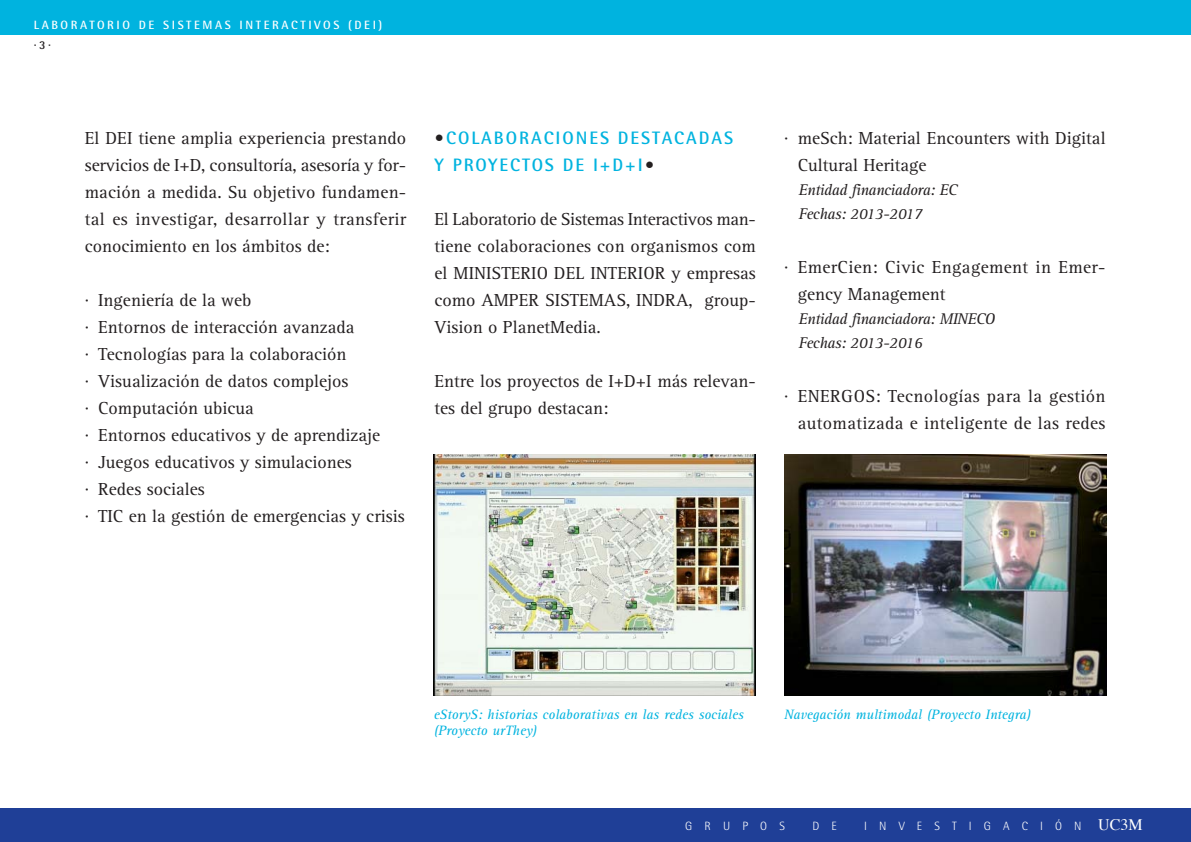
<style>
.page{position:relative;width:1191px;height:842px;background:#fff}
.page>*{position:absolute;margin:0;border:0;box-sizing:border-box;transform-origin:0 0}
.t1{font:18px/27px "Rotis Serif";color:#231f20}
.t2{font:18px/27px "Rotis Serif";letter-spacing:.02em;color:#231f20}
.t3{font:700 18px/27px "Rotis Semi Sans";letter-spacing:.105em;color:#00b3df}
.t4{font:italic 16px/24px "Rotis Serif";letter-spacing:-.03em;color:#231f20}
.t5{font:italic 14px/16.8px "Rotis Serif";color:#00b3df}
.t6{font:700 12px "Rotis Semi Sans";letter-spacing:.215em;color:#fff}
.t7{font:300 12px "Rotis Semi Sans";letter-spacing:1.01em;color:#fff}
.t8{font:700 12px "Rotis Semi Sans";color:#231f20}
.s1{color:#231f20}
.s2{font-family:"Times";font-weight:400;font-size:16px}
</style>
<div class="page">
<div style="left:0;top:1px;width:1190px;height:34px;background:#00b3df"></div>
<div style="left:0;top:809px;width:1190px;height:33px;background:#1f3f97"></div>
<img style="left:434px;top:454px;width:322px;height:241px">
<img style="left:784px;top:454px;width:322px;height:242px">
<p class="t6" style="left:34px;top:21px;width:350px">LABORATORIO DE SISTEMAS INTERACTIVOS (DEI)</p>
<p class="t8" style="left:34px;top:41px;width:19px">·3·</p>
<p class="t1" style="left:85px;top:126px;width:323px;text-align:justify">El DEI tiene amplia experiencia prestando servicios de I+D, consultoría, asesoría y for&shy;mación a medida. Su objetivo fundamen&shy;tal es investigar, desarrollar y transferir conocimiento en los ámbitos de:</p>
<p class="t1" style="left:85px;top:288px;width:321px">· Ingeniería de la web<br>· Entornos de interacción avanzada<br>· Tecnologías para la colaboración<br>· Visualización de datos complejos<br>· Computación ubicua<br>· Entornos educativos y de aprendizaje<br>· Juegos educativos y simulaciones<br>· Redes sociales<br>· TIC en la gestión de emergencias y crisis</p>
<p class="t3" style="left:434px;top:126px;width:300px"><span class="s1">•</span>COLABORACIONES DESTACADAS<br>Y PROYECTOS DE I+D+I<span class="s1">•</span></p>
<p class="t1" style="left:434px;top:207px;width:323px;text-align:justify">El Laboratorio de Sistemas Interactivos man&shy;tiene colaboraciones con organismos com el MINISTERIO DEL INTERIOR y empresas como AMPER SISTEMAS, INDRA, group-Vision o PlanetMedia.</p>
<p class="t1" style="left:434px;top:369px;width:323px">Entre los proyectos de I+D+I más relevan&shy;tes del grupo destacan:</p>
<p class="t1" style="left:797px;top:126px;width:309px;text-indent:-14px">· meSch: Material Encounters with Digital<br>Cultural Heritage</p>
<p class="t4" style="left:798px;top:179px;width:160px">Entidad financiadora: EC<br>Fechas: 2013-2017</p>
<p class="t2" style="left:797px;top:255px;width:309px;text-indent:-14px">· EmerCien: Civic Engagement in Emer&shy;gency Management</p>
<p class="t4" style="left:798px;top:308px;width:198px">Entidad financiadora: MINECO<br>Fechas: 2013-2016</p>
<p class="t2" style="left:784px;top:384px;width:323px;text-align:right">· ENERGOS: Tecnologías para la gestión automatizada e inteligente de las redes</p>
<p class="t5" style="left:434px;top:707px;width:311px">eStoryS: historias colaborativas en las redes sociales (Proyecto urThey)</p>
<p class="t5" style="left:784px;top:707px;width:248px">Navegación multimodal (Proyecto Integra)</p>
<p class="t7" style="left:685px;top:822px;width:101px">GRUPOS</p>
<p class="t7" style="left:812px;top:822px;width:26px">D E</p>
<p class="t7" style="left:864px;top:822px;width:280px">INVESTIGACIÓN <span class="s2">UC3M</span></p>
</div>
